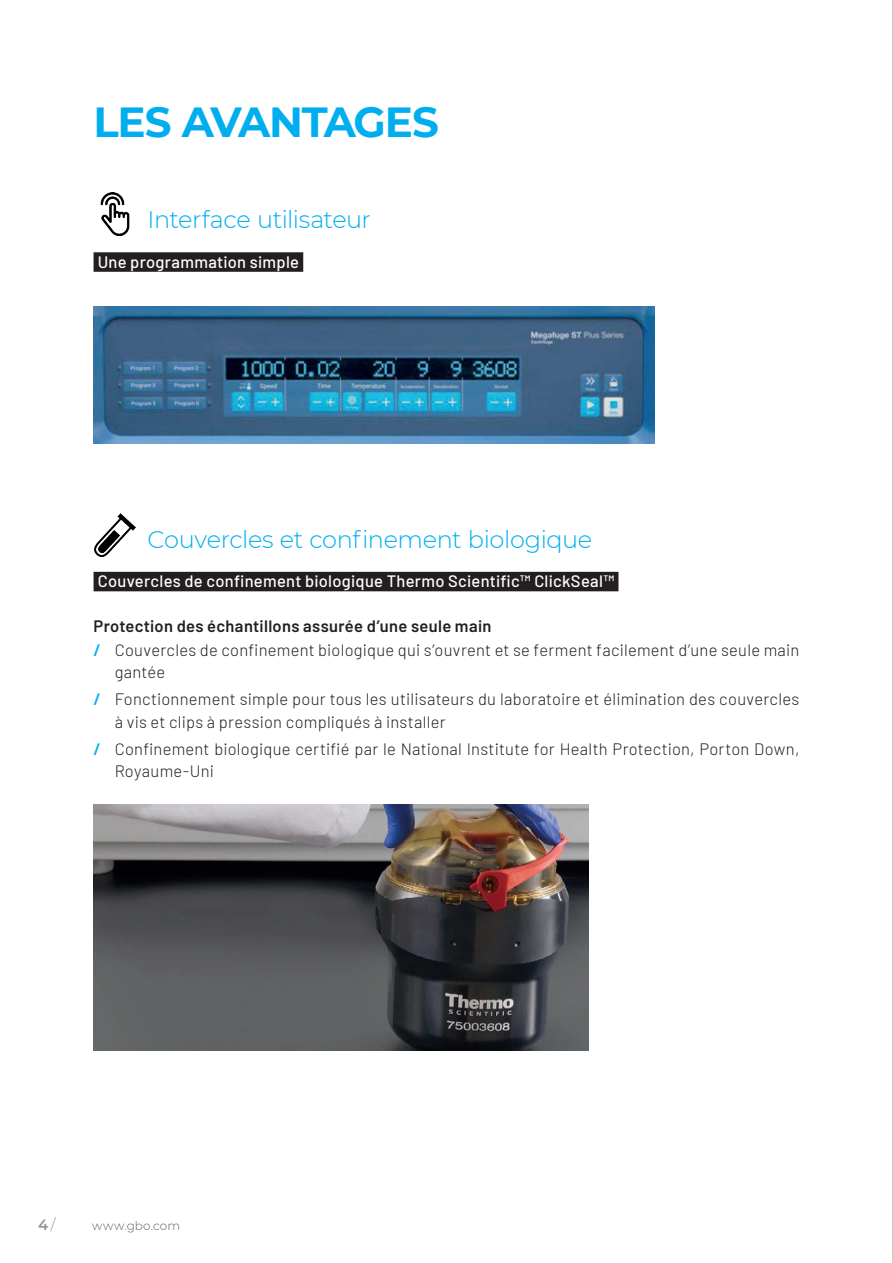
<style>
.page{position:relative;width:893px;height:1263px;background:#fff}
.page>*{position:absolute;margin:0;border:0;box-sizing:border-box;transform-origin:0 0}
.t1{font:700 42px "Montserrat";letter-spacing:-.03em;color:#00aeef}
.t2{font:300 24px "Montserrat";letter-spacing:-.015em;color:#00aeef}
.t3{font:300 16.5px/22.5px "Barlow";letter-spacing:.015em;color:#231f20}
.t4{font:500 16.5px "Barlow";letter-spacing:.02em;color:#fff}
.t5{font:600 16.5px "Barlow";letter-spacing:.02em;color:#231f20}
.t6{font:600 15px "Montserrat";color:#939598}
.t7{font:300 12px "Montserrat";letter-spacing:.015em;color:#636366}
.s1{font-weight:600;color:#00aeef}
.s2{font-weight:300}
</style>
<div class="page">
<div style="left:94px;top:252px;width:209px;height:20px;background:#231f20"></div>
<img style="left:94px;top:306px;width:561px;height:137px">
<div style="left:94px;top:572px;width:524px;height:19px;background:#231f20"></div>
<img style="left:93px;top:805px;width:495px;height:245px">
<img style="left:100px;top:192px;width:30px;height:43px">
<img style="left:94px;top:514px;width:42px;height:43px">
<hr style="left:892px;top:0;width:1px;height:1263px;background:#939598">
<h1 class="t1" style="left:94px;top:91px;width:347px">LES AVANTAGES</h1>
<h2 class="t2" style="left:148px;top:203px;width:225px">Interface utilisateur</h2>
<p class="t4" style="left:98px;top:250px;width:203px">Une programmation simple</p>
<h2 class="t2" style="left:148px;top:523px;width:446px">Couvercles et confinement biologique</h2>
<p class="t4" style="left:98px;top:569px;width:518px">Couvercles de confinement biologique Thermo Scientific™ ClickSeal™</p>
<p class="t5" style="left:94px;top:614px;width:399px">Protection des échantillons assurée d’une seule main</p>
<p class="t3" style="left:94px;top:637px;width:707px"><span class="s1">/</span> Couvercles de confinement biologique qui s’ouvrent et se ferment facilement d’une seule main</p>
<p class="t3" style="left:115px;top:660px;width:52px">gantée</p>
<p class="t3" style="left:115px;top:687px;width:686px;text-indent:-21px"><span class="s1">/</span> Fonctionnement simple pour tous les utilisateurs du laboratoire et élimination des couvercles à vis et clips à pression compliqués à installer</p>
<p class="t3" style="left:115px;top:736px;width:686px;text-indent:-21px"><span class="s1">/</span> Confinement biologique certifié par le National Institute for Health Protection, Porton Down,<br>Royaume-Uni</p>
<p class="t6" style="left:38px;top:1214px;width:19px">4 <span class="s2">/</span></p>
<p class="t7" style="left:92px;top:1218px;width:89px">www.gbo.com</p>
</div>
